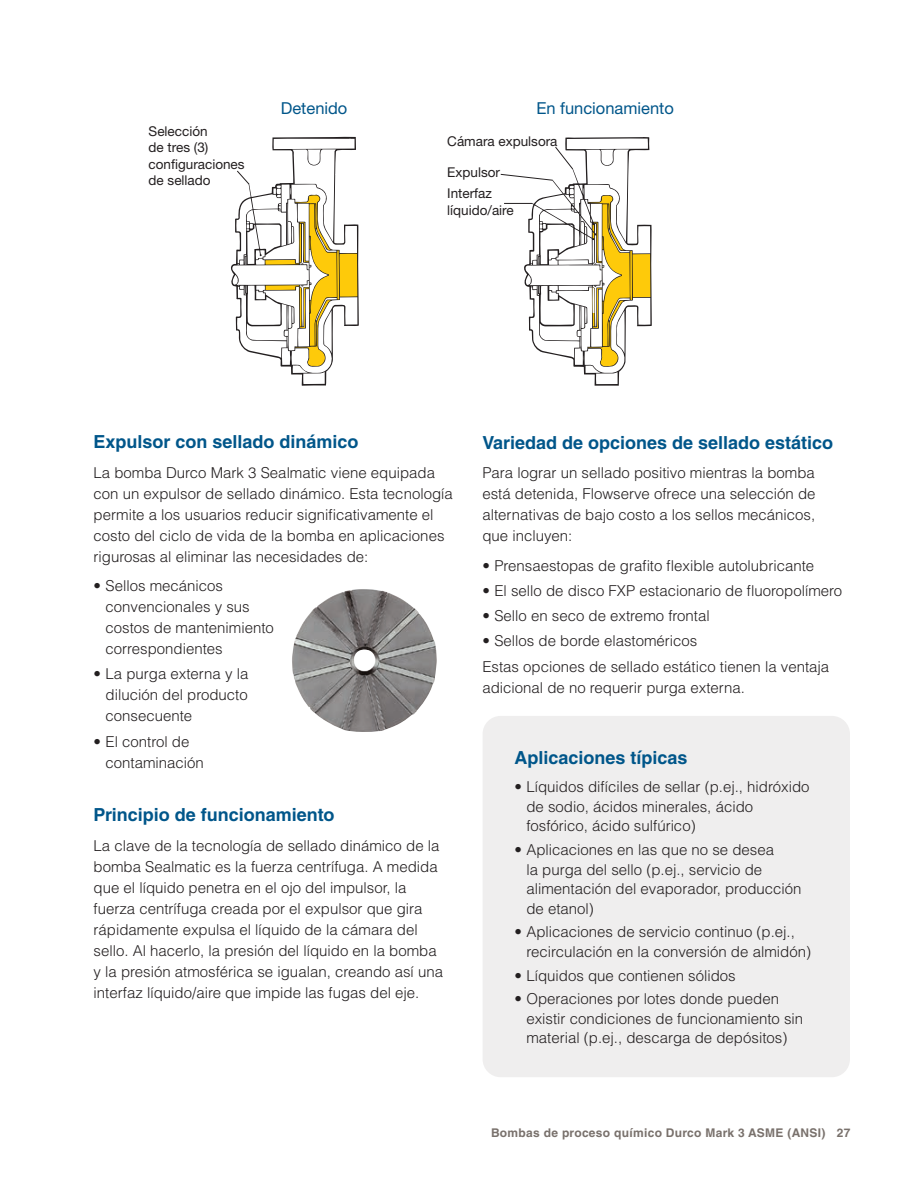
<style>
.page{position:relative;width:918px;height:1188px;background:#fff}
.page>*{position:absolute;margin:0;border:0;box-sizing:border-box;transform-origin:0 0}
.Subhead_Level_1__blu{font:700 18px "Helvetica LT Std";color:#00568a}
.Table_Chart_Title_1{font:16.5px "Helvetica Neue LT Std";color:#00568a}
.Body_copy{font:300 15px/21px "Helvetica LT Std";color:#231f20}
.Chart_Body{font:13.5px/16.2px "Helvetica Neue LT Std";color:#231f20}
.t1{font:700 12px "Helvetica LT Std";letter-spacing:.025em;color:#79716c}
</style>
<div class="page">
<img style="left:292px;top:589px;width:145px;height:143px">
<svg style="left:500px;top:137px;width:152px;height:249px"></svg>
<svg style="left:231px;top:137px;width:128px;height:249px"></svg>
<div style="left:483px;top:716px;width:367px;height:361px;background:#efeeee;border-radius:18px"></div>
<p class="Table_Chart_Title_1" style="left:281px;top:98px;width:68px">Detenido</p>
<p class="Table_Chart_Title_1" style="left:536px;top:98px;width:139px">En funcionamiento</p>
<p class="Chart_Body" style="left:149px;top:123px;width:97px">Selección<br>de tres (3) configuraciones de sellado</p>
<p class="Chart_Body" style="left:447px;top:133px;width:112px">Cámara expulsora</p>
<p class="Chart_Body" style="left:447px;top:185px;width:68px">Interfaz líquido/aire</p>
<p class="Chart_Body" style="left:447px;top:163px;width:54px">Expulsor</p>
<p class="Subhead_Level_1__blu" style="left:94px;top:431px;width:267px">Expulsor con sellado dinámico</p>
<p class="Body_copy" style="left:94px;top:462px;width:361px">La bomba Durco Mark 3 Sealmatic viene equipada con un expulsor de sellado dinámico. Esta tecnología permite a los usuarios reducir significativamente el costo del ciclo de vida de la bomba en aplicaciones rigurosas al eliminar las necesidades de:</p>
<p class="Body_copy" style="left:106px;top:575px;width:170px;text-indent:-12px">• Sellos mecánicos convencionales y sus costos de mantenimiento correspondientes</p>
<p class="Body_copy" style="left:106px;top:663px;width:144px;text-align:justify;text-indent:-12px">• La purga externa y la dilución del producto consecuente</p>
<p class="Body_copy" style="left:106px;top:731px;width:100px;text-indent:-12px">• El control de contaminación</p>
<p class="Subhead_Level_1__blu" style="left:94px;top:804px;width:243px">Principio de funcionamiento</p>
<p class="Body_copy" style="left:94px;top:835px;width:351px">La clave de la tecnología de sellado dinámico de la bomba Sealmatic es la fuerza centrífuga. A medida que el líquido penetra en el ojo del impulsor, la fuerza centrífuga creada por el expulsor que gira rápidamente expulsa el líquido de la cámara del sello. Al hacerlo, la presión del líquido en la bomba y la presión atmosférica se igualan, creando así una interfaz líquido/aire que impide las fugas del eje.</p>
<p class="Subhead_Level_1__blu" style="left:482px;top:431px;width:352px">Variedad de opciones de sellado estático</p>
<p class="Body_copy" style="left:482px;top:462px;width:335px;text-align:justify">Para lograr un sellado positivo mientras la bomba está detenida, Flowserve ofrece una selección de alternativas de bajo costo a los sellos mecánicos, que incluyen:</p>
<p class="Body_copy" style="left:482px;top:555px;width:333px">• Prensaestopas de grafito flexible autolubricante</p>
<p class="Body_copy" style="left:482px;top:580px;width:361px">• El sello de disco FXP estacionario de fluoropolímero</p>
<p class="Body_copy" style="left:482px;top:605px;width:229px">• Sello en seco de extremo frontal</p>
<p class="Body_copy" style="left:482px;top:630px;width:217px">• Sellos de borde elastoméricos</p>
<p class="Body_copy" style="left:482px;top:656px;width:348px">Estas opciones de sellado estático tienen la ventaja adicional de no requerir purga externa.</p>
<p class="Subhead_Level_1__blu" style="left:514px;top:747px;width:175px">Aplicaciones típicas</p>
<p class="Body_copy" style="left:526px;top:777px;width:285px;line-height:19.5px;text-indent:-12px">• Líquidos difíciles de sellar (p.ej., hidróxido de sodio, ácidos minerales, ácido fosfórico, ácido sulfúrico)</p>
<p class="Body_copy" style="left:526px;top:840px;width:277px;line-height:19.5px;text-indent:-12px">• Aplicaciones en las que no se desea<br>la purga del sello (p.ej., servicio de alimentación del evaporador, producción de etanol)</p>
<p class="Body_copy" style="left:526px;top:922px;width:286px;line-height:19.5px;text-indent:-12px">• Aplicaciones de servicio continuo (p.ej., recirculación en la conversión de almidón)</p>
<p class="Body_copy" style="left:514px;top:965px;width:223px">• Líquidos que contienen sólidos</p>
<p class="Body_copy" style="left:526px;top:989px;width:278px;line-height:19.5px;text-indent:-12px">• Operaciones por lotes donde pueden existir condiciones de funcionamiento sin material (p.ej., descarga de depósitos)</p>
<p class="t1" style="left:491px;top:1125px;width:361px">Bombas de proceso químico Durco Mark 3 ASME (ANSI) 27</p>
</div>
